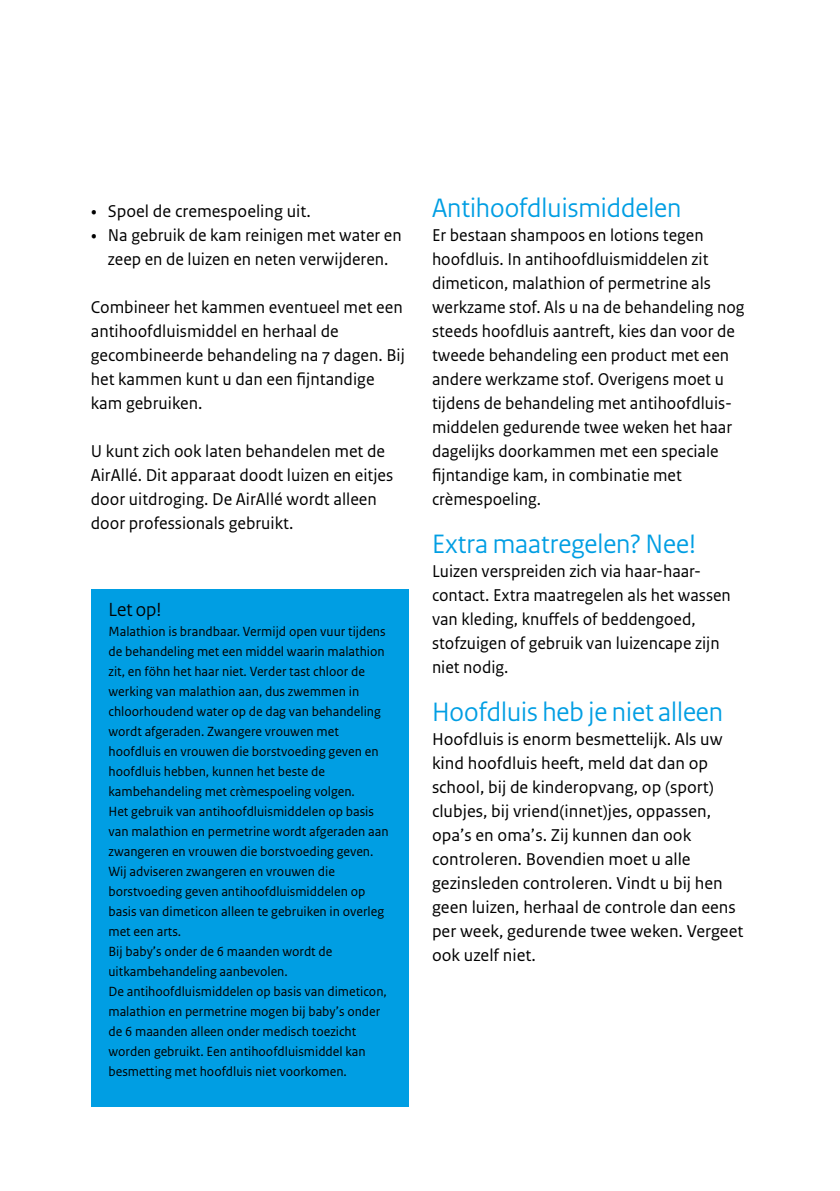
<style>
.page{position:relative;width:840px;height:1191px;background:#fff}
.page>*{position:absolute;margin:0;border:0;box-sizing:border-box;transform-origin:0 0}
._04_RIVM_Paragraafko{font:28px "Rijksoverheid Sans Heading";color:#009ee3}
._04_RIVM_Paragraafko-2{font:20px "Rijksoverheid Sans Heading";color:#000}
._10_RIVM_Broodtekst{font:18px/24px "Rijksoverheid Sans Text";color:#000}
._12_RIVM_Opsomming_B{font:18px/24px "Rijksoverheid Sans Text";color:#000;text-align:center}
._10_RIVM_Broodtekst-2{font:14px/20px "Rijksoverheid Sans Text";color:#000}
.s1{font-family:"Rijksoverheid Serif"}
</style>
<div class="page">
<div style="left:91px;top:589px;width:317px;height:518px;background:#009ee3"></div>
<p class="_12_RIVM_Opsomming_B" style="left:91px;top:199px;width:221px"><span class="s1">•</span> Spoel de cremespoeling uit.</p>
<p class="_12_RIVM_Opsomming_B" style="left:91px;top:223px;width:312px"><span class="s1">•</span> Na gebruik de kam reinigen met water en zeep en de luizen en neten verwijderen.</p>
<p class="_10_RIVM_Broodtekst" style="left:91px;top:295px;width:315px">Combineer het kammen eventueel met een antihoofdluismiddel en herhaal de gecombineerde behandeling na 7 dagen. Bij het kammen kunt u dan een fijntandige kam gebruiken.</p>
<p class="_10_RIVM_Broodtekst" style="left:91px;top:439px;width:304px">U kunt zich ook laten behandelen met de AirAllé. Dit apparaat doodt luizen en eitjes door uitdroging. De AirAllé wordt alleen door professionals gebruikt.</p>
<p class="_04_RIVM_Paragraafko-2" style="left:108px;top:597px;width:54px">Let op!</p>
<p class="_10_RIVM_Broodtekst-2" style="left:108px;top:621px;width:278px">Malathion is brandbaar. Vermijd open vuur tijdens de behandeling met een middel waarin malathion zit, en föhn het haar niet. Verder tast chloor de werking van malathion aan, dus zwemmen in chloorhoudend water op de dag van behandeling wordt afgeraden. Zwangere vrouwen met hoofdluis en vrouwen die borstvoeding geven en hoofdluis hebben, kunnen het beste de kambehandeling met crèmespoeling volgen.</p>
<p class="_10_RIVM_Broodtekst-2" style="left:108px;top:801px;width:281px">Het gebruik van antihoofdluismiddelen op basis van malathion en permetrine wordt afgeraden aan zwangeren en vrouwen die borstvoeding geven.<br>Wij adviseren zwangeren en vrouwen die borstvoeding geven antihoofdluismiddelen op basis van dimeticon alleen te gebruiken in overleg met een arts.</p>
<p class="_10_RIVM_Broodtekst-2" style="left:108px;top:941px;width:225px">Bij baby’s onder de 6 maanden wordt de uitkambehandeling aanbevolen.</p>
<p class="_10_RIVM_Broodtekst-2" style="left:108px;top:981px;width:280px">De antihoofdluismiddelen op basis van dimeticon, malathion en permetrine mogen bij baby’s onder de 6 maanden alleen onder medisch toezicht worden gebruikt. Een antihoofdluismiddel kan besmetting met hoofdluis niet voorkomen.</p>
<p class="_04_RIVM_Paragraafko" style="left:432px;top:191px;width:251px">Antihoofdluismiddelen</p>
<p class="_10_RIVM_Broodtekst" style="left:432px;top:223px;width:314px">Er bestaan shampoos en lotions tegen hoofdluis. In antihoofdluismiddelen zit dimeticon, malathion of permetrine als werkzame stof. Als u na de behandeling nog steeds hoofdluis aantreft, kies dan voor de tweede behandeling een product met een andere werkzame stof. Overigens moet u tijdens de behandeling met antihoofdluis&shy;middelen gedurende twee weken het haar dagelijks doorkammen met een speciale fijntandige kam, in combinatie met crèmespoeling.</p>
<p class="_04_RIVM_Paragraafko" style="left:432px;top:527px;width:265px">Extra maatregelen? Nee!</p>
<p class="_10_RIVM_Broodtekst" style="left:432px;top:559px;width:270px">Luizen verspreiden zich via haar-haar-</p>
<p class="_10_RIVM_Broodtekst" style="left:432px;top:583px;width:300px">contact. Extra maatregelen als het wassen van kleding, knuffels of beddengoed, stofzuigen of gebruik van luizencape zijn niet nodig.</p>
<p class="_04_RIVM_Paragraafko" style="left:432px;top:695px;width:292px">Hoofdluis heb je niet alleen</p>
<p class="_10_RIVM_Broodtekst" style="left:432px;top:727px;width:313px">Hoofdluis is enorm besmettelijk. Als uw kind hoofdluis heeft, meld dat dan op school, bij de kinderopvang, op (sport) clubjes, bij vriend(innet)jes, oppassen, opa’s en oma’s. Zij kunnen dan ook controleren. Bovendien moet u alle gezinsleden controleren. Vindt u bij hen geen luizen, herhaal de controle dan eens per week, gedurende twee weken. Vergeet ook uzelf niet.</p>
</div>
